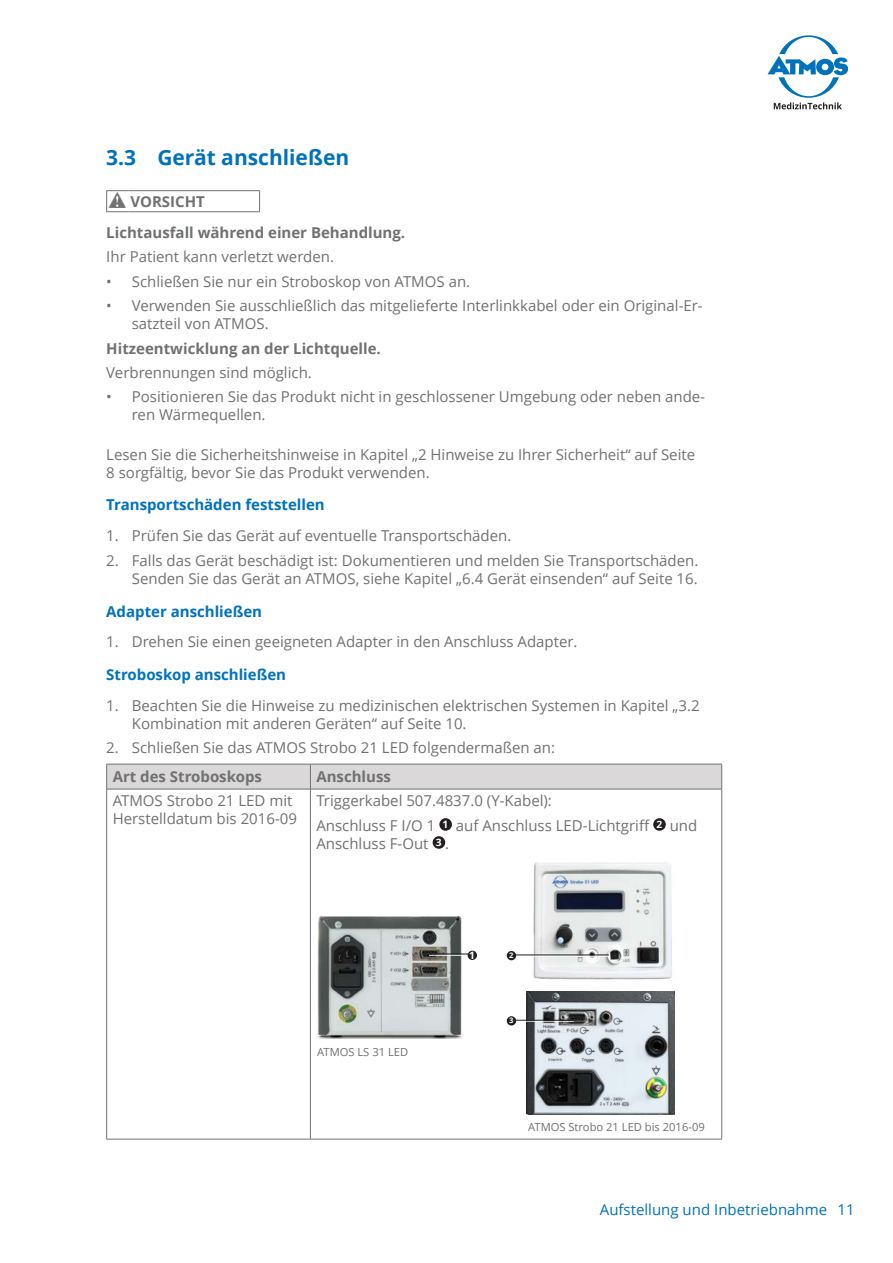
<style>
.page{position:relative;width:893px;height:1263px;background:#fff}
.page>*{position:absolute;margin:0;border:0;box-sizing:border-box;transform-origin:0 0}
.t1{font:700 21px "Open Sans";color:#0072bc}
.Information{font:15px/18px "Open Sans";color:#707173}
.VWHW_ArtQuelle{font:700 15px "Open Sans";color:#707173}
.Zwischenüberschrift{font:700 15px "Open Sans";color:#0072bc}
.VWHW_Folgen{font:15px "Open Sans";color:#707173}
.t2{font:15px "Open Sans";color:#0072bc}
.Tabellenkopf{font:700 15px "Open Sans";color:#707173}
.VWHW_Signalwort{font:700 15px "Open Sans";color:#707173}
.Information-2{font:11.1px "Open Sans";color:#707173}
.Positionsnummer{font:700 10.2px "Open Sans";color:#fff}
.Positionsnummer-2{font:700 7.65px "Open Sans";color:#fff}
</style>
<div class="page">
<svg style="left:767px;top:35px;width:81px;height:74px"></svg>
<hr style="left:106px;top:789px;width:1px;height:350px;background:#707173">
<hr style="left:310px;top:789px;width:1px;height:350px;background:#707173">
<hr style="left:721px;top:789px;width:1px;height:350px;background:#707173">
<hr style="left:106px;top:1139px;width:204px;height:1px;background:#707173">
<hr style="left:310px;top:1139px;width:412px;height:1px;background:#707173">
<svg style="left:106px;top:764px;width:616px;height:25px;background:#d5d3d3"></svg>
<hr style="left:106px;top:789px;width:204px;height:1px;background:#707173">
<hr style="left:310px;top:789px;width:412px;height:1px;background:#707173">
<div style="left:439px;top:818px;width:13px;height:13px;background:#231f20;border-radius:50%"></div>
<div style="left:653px;top:818px;width:13px;height:13px;background:#231f20;border-radius:50%"></div>
<div style="left:433px;top:836px;width:12px;height:13px;background:#231f20;border-radius:50%"></div>
<img style="left:528px;top:862px;width:144px;height:118px">
<img style="left:317px;top:916px;width:147px;height:122px">
<img style="left:527px;top:991px;width:147px;height:123px">
<hr style="left:429px;top:955px;width:39px;height:1px;background:#fff">
<hr style="left:429px;top:953px;width:39px;height:1px;background:#231f20">
<hr style="left:515px;top:1021px;width:59px;height:1px;background:#fff">
<hr style="left:515px;top:1020px;width:59px;height:1px;background:#231f20">
<hr style="left:515px;top:956px;width:94px;height:1px;background:#fff">
<hr style="left:515px;top:954px;width:94px;height:1px;background:#231f20">
<div style="left:468px;top:951px;width:9px;height:9px;background:#231f20;border-radius:50%"></div>
<div style="left:507px;top:1016px;width:9px;height:9px;background:#231f20;border-radius:50%"></div>
<div style="left:507px;top:951px;width:9px;height:9px;background:#231f20;border-radius:50%"></div>
<svg style="left:106px;top:190px;width:22px;height:22px"></svg>
<hr style="left:128px;top:190px;width:132px;height:1px;background:#707173">
<svg style="left:259px;top:191px;width:1px;height:20px"></svg>
<hr style="left:128px;top:211px;width:132px;height:1px;background:#707173">
<img style="left:109px;top:193px;width:17px;height:14px">
<p class="t1" style="left:106px;top:142px;width:244px">3.3 Gerät anschließen</p>
<p class="VWHW_Signalwort" style="left:131px;top:191px;width:76px">VORSICHT</p>
<p class="VWHW_ArtQuelle" style="left:106px;top:222px;width:300px">Lichtausfall während einer Behandlung.</p>
<p class="VWHW_Folgen" style="left:106px;top:247px;width:229px">Ihr Patient kann verletzt werden.</p>
<p class="Information" style="left:106px;top:272px;width:365px">• Schließen Sie nur ein Stroboskop von ATMOS an.</p>
<p class="Information" style="left:132px;top:296px;width:572px;text-indent:-26px">• Verwenden Sie ausschließlich das mitgelieferte Interlinkkabel oder ein Original-Er&shy;satzteil von ATMOS.</p>
<p class="VWHW_ArtQuelle" style="left:106px;top:337px;width:276px">Hitzeentwicklung an der Lichtquelle.</p>
<p class="VWHW_Folgen" style="left:106px;top:362px;width:207px">Verbrennungen sind möglich.</p>
<p class="Information" style="left:132px;top:387px;width:575px;text-indent:-26px">• Positionieren Sie das Produkt nicht in geschlossener Umgebung oder neben ande&shy;ren Wärmequellen.</p>
<p class="Information" style="left:106px;top:445px;width:590px">Lesen Sie die Sicherheitshinweise in Kapitel „2 Hinweise zu Ihrer Sicherheit“ auf Seite<br>8 sorgfältig, bevor Sie das Produkt verwenden.</p>
<p class="Zwischenüberschrift" style="left:106px;top:494px;width:220px">Transportschäden feststellen</p>
<p class="Information" style="left:106px;top:526px;width:407px">1. Prüfen Sie das Gerät auf eventuelle Transportschäden.</p>
<p class="Information" style="left:106px;top:551px;width:594px;text-align:right">2. Falls das Gerät beschädigt ist: Dokumentieren und melden Sie Transportschäden.<br>Senden Sie das Gerät an ATMOS, siehe Kapitel „6.4 Gerät einsenden“ auf Seite 16.</p>
<p class="Zwischenüberschrift" style="left:106px;top:600px;width:157px">Adapter anschließen</p>
<p class="Information" style="left:106px;top:632px;width:473px">1. Drehen Sie einen geeigneten Adapter in den Anschluss Adapter.</p>
<p class="Zwischenüberschrift" style="left:106px;top:664px;width:181px">Stroboskop anschließen</p>
<p class="Information" style="left:132px;top:696px;width:569px;text-indent:-26px">1. Beachten Sie die Hinweise zu medizinischen elektrischen Systemen in Kapitel „3.2<br>Kombination mit anderen Geräten“ auf Seite 10.</p>
<p class="Information" style="left:106px;top:738px;width:450px">2. Schließen Sie das ATMOS Strobo 21 LED folgendermaßen an:</p>
<p class="Tabellenkopf" style="left:113px;top:765px;width:151px">Art des Stroboskops</p>
<p class="Tabellenkopf" style="left:316px;top:765px;width:76px">Anschluss</p>
<p class="Information" style="left:113px;top:791px;width:186px">ATMOS Strobo 21 LED mit<br>Herstelldatum bis 2016-09</p>
<p class="Information" style="left:316px;top:791px;width:237px">Triggerkabel 507.4837.0 (Y-Kabel):</p>
<p class="Information" style="left:316px;top:816px;width:120px">Anschluss F I/O 1</p>
<p class="Positionsnummer" style="left:443px;top:817px;width:7px">1</p>
<p class="Information" style="left:456px;top:816px;width:196px">auf Anschluss LED-Lichtgriff</p>
<p class="Positionsnummer" style="left:656px;top:817px;width:7px">2</p>
<p class="Information" style="left:670px;top:816px;width:29px">und</p>
<p class="Information" style="left:316px;top:834px;width:114px">Anschluss F-Out</p>
<p class="Positionsnummer" style="left:436px;top:835px;width:7px">3</p>
<p class="Information" style="left:445px;top:834px;width:5px">.</p>
<p class="Information-2" style="left:317px;top:1044px;width:92px">ATMOS LS 31 LED</p>
<p class="Positionsnummer" style="left:469px;top:948px;width:7px">1</p>
<p class="Positionsnummer-2" style="left:509px;top:950px;width:6px">2</p>
<p class="Positionsnummer-2" style="left:509px;top:1015px;width:6px">3</p>
<p class="Information-2" style="left:528px;top:1119px;width:178px">ATMOS Strobo 21 LED bis 2016-09</p>
<p class="t2" style="left:600px;top:1200px;width:256px">Aufstellung und Inbetriebnahme 11</p>
</div>
